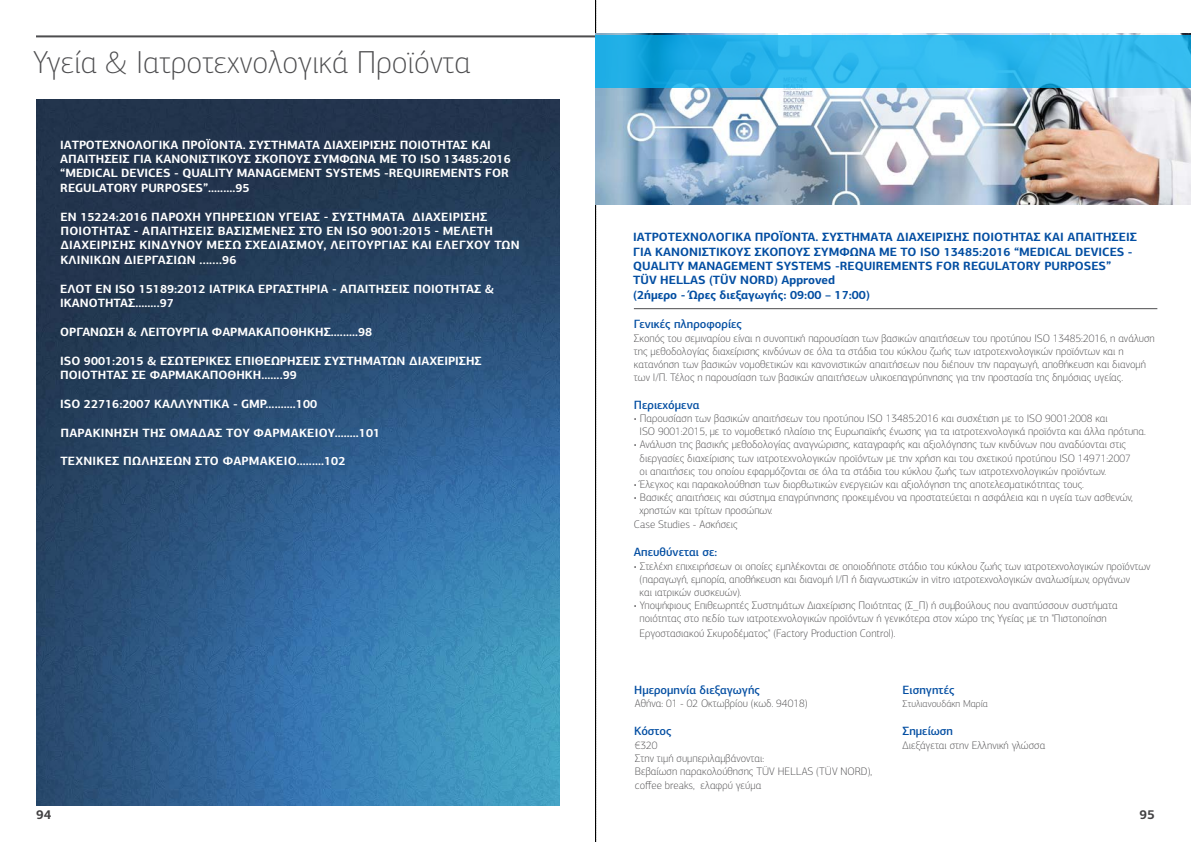
<style>
.page{position:relative;width:1191px;height:842px;background:#fff}
.page>*{position:absolute;margin:0;border:0;box-sizing:border-box;transform-origin:0 0}
.t1{font:100 32px "PF Centro Sans Pro";color:#4d4d4f}
.t2{font:700 13px "PF Centro Sans Pro";color:#414042}
.t3{font:700 12px/14.4px "PF Centro Sans Pro";color:#fff}
.t4{font:700 12px/14.4px "PF Centro Sans Pro";letter-spacing:.02em;color:#fff}
.t5{font:700 12px/14.4px "PF Centro Sans Pro";color:#034ea2}
.t6{font:500 12px "PF Centro Sans Pro";color:#034ea2}
.t7{font:100 11px/13.2px "PF Centro Sans Pro";color:#414042}
.t8{font:100 10px "PF Centro Sans Pro";color:#414042}
</style>
<div class="page">
<img style="left:36px;top:100px;width:524px;height:706px">
<hr style="left:36px;top:35px;width:1119px;height:2px;background:#4d4d4f">
<svg style="left:595px;top:0;width:1px;height:842px"></svg>
<hr style="left:634px;top:308px;width:523px;height:1px;background:#4d4d4f">
<img style="left:595px;top:33px;width:596px;height:171px">
<svg style="left:595px;top:35px;width:596px;height:53px;fill:#32baef"></svg>
<h1 class="t1" style="left:33px;top:43px;width:439px">Υγεία &amp; Ιατροτεχνολογικά Προϊόντα</h1>
<p class="t3" style="left:60px;top:137px;width:452px">ΙΑΤΡΟΤΕΧΝΟΛΟΓΙΚΑ ΠΡΟΪΟΝΤΑ. ΣΥΣΤΗΜΑΤΑ ΔΙΑΧΕΙΡΙΣΗΣ ΠΟΙΟΤΗΤΑΣ ΚΑΙ ΑΠΑΙΤΗΣΕΙΣ ΓΙΑ ΚΑΝΟΝΙΣΤΙΚΟΥΣ ΣΚΟΠΟΥΣ ΣΥΜΦΩΝΑ ΜΕ ΤΟ ISO 13485:2016 “MEDICAL DEVICES - QUALITY MANAGEMENT SYSTEMS -REQUIREMENTS FOR REGULATORY PURPOSES”.........95</p>
<p class="t4" style="left:60px;top:209px;width:461px">ΕΝ 15224:2016 ΠΑΡΟΧΗ ΥΠΗΡΕΣΙΩΝ ΥΓΕΙΑΣ - ΣΥΣΤΗΜΑΤΑ ΔΙΑΧΕΙΡΙΣΗΣ ΠΟΙΟΤΗΤΑΣ - ΑΠΑΙΤΗΣΕΙΣ ΒΑΣΙΣΜΕΝΕΣ ΣΤΟ ΕΝ ISO 9001:2015 - ΜΕΛΕΤΗ ΔΙΑΧΕΙΡΙΣΗΣ ΚΙΝΔΥΝΟΥ ΜΕΣΩ ΣΧΕΔΙΑΣΜΟΥ, ΛΕΙΤΟΥΡΓΙΑΣ ΚΑΙ ΕΛΕΓΧΟΥ ΤΩΝ ΚΛΙΝΙΚΩΝ ΔΙΕΡΓΑΣΙΩΝ .......96</p>
<p class="t3" style="left:60px;top:281px;width:435px">ΕΛΟΤ EN ISO 15189:2012 ΙΑΤΡΙΚΑ ΕΡΓΑΣΤΗΡΙΑ - ΑΠΑΙΤΗΣΕΙΣ ΠΟΙΟΤΗΤΑΣ &amp;<br>ΙΚΑΝΟΤΗΤΑΣ........97</p>
<p class="t3" style="left:60px;top:324px;width:313px">ΟΡΓΑΝΩΣΗ &amp; ΛΕΙΤΟΥΡΓΙΑ ΦΑΡΜΑΚΑΠΟΘΗΚΗΣ.........98</p>
<p class="t3" style="left:60px;top:353px;width:423px">ISO 9001:2015 &amp; ΕΣΩΤΕΡΙΚΕΣ ΕΠΙΘΕΩΡΗΣΕΙΣ ΣΥΣΤΗΜΑΤΩΝ ΔΙΑΧΕΙΡΙΣΗΣ<br>ΠΟΙΟΤΗΤΑΣ ΣΕ ΦΑΡΜΑΚΑΠΟΘΗΚΗ.......99</p>
<p class="t3" style="left:60px;top:396px;width:258px">ΙSO 22716:2007 ΚΑΛΛΥΝΤΙΚΑ - GMP..........100</p>
<p class="t4" style="left:60px;top:425px;width:321px">ΠΑΡΑΚΊ ΝΗΣΗ ΤΗΣ ΟΜΆΔΑΣ ΤΟΥ ΦΑΡΜΑΚΕΊ ΟΥ........101</p>
<p class="t4" style="left:60px;top:454px;width:286px">ΤΕΧΝΙΚΈΣ ΠΩΛΉΣΕΩΝ ΣΤΟ ΦΑΡΜΑΚΕΊ Ο.........102</p>
<p class="t5" style="left:633px;top:230px;width:505px">ΙΑΤΡΟΤΕΧΝΟΛΟΓΙΚΑ ΠΡΟΪΟΝΤΑ. ΣΥΣΤΗΜΑΤΑ ΔΙΑΧΕΙΡΙΣΗΣ ΠΟΙΟΤΗΤΑΣ ΚΑΙ ΑΠΑΙΤΗΣΕΙΣ ΓΙΑ ΚΑΝΟΝΙΣΤΙΚΟΥΣ ΣΚΟΠΟΥΣ ΣΥΜΦΩΝΑ ΜΕ ΤΟ ISO 13485:2016 “MEDICAL DEVICES - QUALITY MANAGEMENT SYSTEMS -REQUIREMENTS FOR REGULATORY PURPOSES” TÜV HELLAS (TÜV NORD) Approved<br>(2ήμερο - Ώρες διεξαγωγής: 09:00 – 17:00)</p>
<p class="t6" style="left:634px;top:317px;width:110px">Γενικές πληροφορίες</p>
<p class="t7" style="left:634px;top:331px;width:522px">Σκοπός του σεμιναρίου είναι η συνοπτική παρουσίαση των βασικών απαιτήσεων του προτύπου ISO 13485:2016, η ανάλυση της μεθοδολογίας διαχείρισης κινδύνων σε όλα τα στάδια του κύκλου ζωής των ιατροτεχνολογικών προϊόντων και η κατανόηση των βασικών νομοθετικών και κανονιστικών απαιτήσεων που διέπουν την παραγωγή, αποθήκευση και διανομή των Ι/Π. Τέλος η παρουσίαση των βασικών απαιτήσεων υλικοεπαγρύπνησης για την προστασία της δημόσιας υγείας.</p>
<p class="t6" style="left:634px;top:397px;width:67px">Περιεχόμενα</p>
<p class="t7" style="left:639px;top:412px;width:508px;text-indent:-6px">• Παρουσίαση των βασικών απαιτήσεων του προτύπου ISO 13485:2016 και συσχέτιση με το ISO 9001:2008 και<br>ISO 9001:2015, με το νομοθετικό πλαίσιο της Ευρωπαϊκής ένωσης για τα ιατροτεχνολογικά προϊόντα και άλλα πρότυπα.</p>
<p class="t7" style="left:639px;top:438px;width:493px;text-indent:-6px">• Ανάλυση της βασικής μεθοδολογίας αναγνώρισης, καταγραφής και αξιολόγησης των κινδύνων που αναδύονται στις διεργασίες διαχείρισης των ιατροτεχνολογικών προϊόντων με την χρήση και του σχετικού προτύπου ISO 14971:2007 οι απαιτήσεις του οποίου εφαρμόζονται σε όλα τα στάδια του κύκλου ζωής των ιατροτεχνολογικών προϊόντων.</p>
<p class="t7" style="left:634px;top:478px;width:451px">• Έλεγχος και παρακολούθηση των διορθωτικών ενεργειών και αξιολόγηση της αποτελεσματικότητας τους.</p>
<p class="t7" style="left:634px;top:491px;width:500px">• Βασικές απαιτήσεις και σύστημα επαγρύπνησης προκειμένου να προστατεύεται η ασφάλεια και η υγεία των ασθενών,</p>
<p class="t7" style="left:639px;top:504px;width:134px">χρηστών και τρίτων προσώπων.</p>
<p class="t7" style="left:634px;top:517px;width:105px">Case Studies - Ασκήσεις</p>
<p class="t6" style="left:634px;top:545px;width:85px">Απευθύνεται σε:</p>
<p class="t7" style="left:639px;top:559px;width:512px;text-indent:-6px">• Στελέχη επιχειρήσεων οι οποίες εμπλέκονται σε οποιοδήποτε στάδιο του κύκλου ζωής των ιατροτεχνολογικών προϊόντων (παραγωγή, εμπορία, αποθήκευση και διανομή Ι/Π ή διαγνωστικών in vitro ιατροτεχνολογικών αναλωσίμων, οργάνων<br>και ιατρικών συσκευών).</p>
<p class="t7" style="left:634px;top:599px;width:485px;text-align:center">• Υποψήφιους Επιθεωρητές Συστημάτων Διαχείρισης Ποιότητας (Σ_Π) ή συμβούλους που αναπτύσσουν συστήματα ποιότητας στο πεδίο των ιατροτεχνολογικών προϊόντων ή γενικότερα στον χώρο της Υγείας με τη "Πιστοποίηση</p>
<p class="t7" style="left:639px;top:626px;width:257px">Εργοστασιακού Σκυροδέματος" (Factory Production Control).</p>
<p class="t6" style="left:902px;top:683px;width:53px">Εισηγητές</p>
<p class="t6" style="left:902px;top:724px;width:52px">Σημείωση</p>
<p class="t6" style="left:634px;top:683px;width:127px">Ημερομηνία διεξαγωγής</p>
<p class="t6" style="left:634px;top:724px;width:39px">Κόστος</p>
<p class="t7" style="left:635px;top:697px;width:174px">Αθήνα: 01 - 02 Οκτωβρίου (κωδ. 94018)</p>
<p class="t8" style="left:902px;top:697px;width:87px">Στυλιανουδάκη Μαρία</p>
<p class="t7" style="left:635px;top:739px;width:239px">€320<br>Στην τιμή συμπεριλαμβάνονται:<br>Βεβαίωση παρακολούθησης TÜV HELLAS (TÜV NORD), coffee breaks, ελαφρύ γεύμα</p>
<p class="t7" style="left:902px;top:739px;width:144px">Διεξάγεται στην Ελληνική γλώσσα</p>
<p class="t2" style="left:36px;top:806px;width:17px">94</p>
<p class="t2" style="left:1139px;top:806px;width:17px">95</p>
</div>
